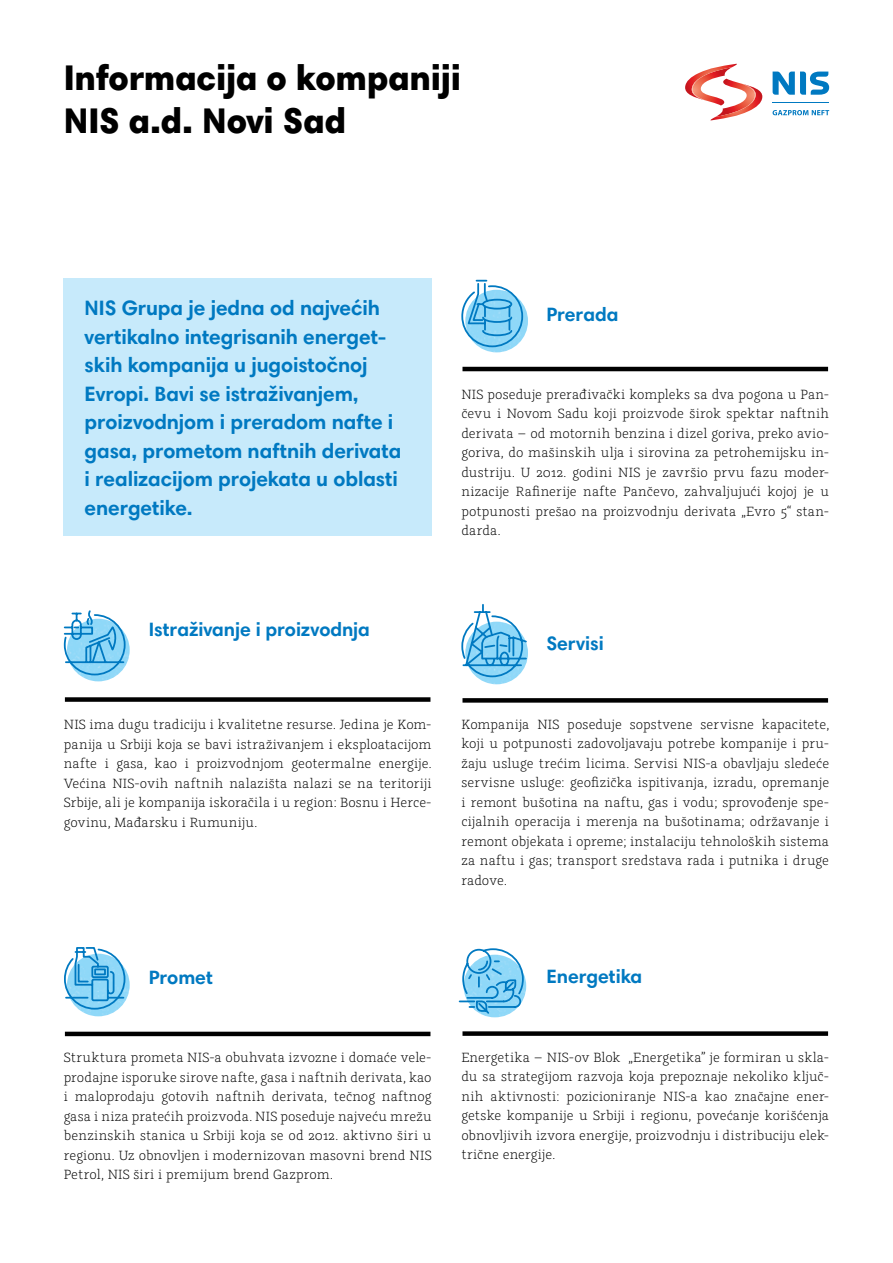
<style>
.page{position:relative;width:893px;height:1263px;background:#fff}
.page>*{position:absolute;margin:0;border:0;box-sizing:border-box;transform-origin:0 0}
.t1{font:900 36px/43.2px "Harmonia Sans Pro Cyr";letter-spacing:-.005em;color:#000}
.t2{font:700 21px/28.5px "Harmonia Sans Pro Cyr";letter-spacing:-.005em;color:#0079c1}
.t3{font:700 19.5px "Harmonia Sans Pro Cyr";letter-spacing:-.005em;color:#0079c1}
.t4{font:300 15px/19.5px "Graublau Slab";letter-spacing:.005em;color:#000}
</style>
<div class="page">
<div style="left:63px;top:278px;width:369px;height:258px;background:#c7eafb"></div>
<img style="left:67px;top:619px;width:63px;height:62px;border-radius:31px">
<svg style="left:63px;top:610px;width:63px;height:66px"></svg>
<div style="left:65px;top:697px;width:365px;height:5px;background:#000"></div>
<img style="left:67px;top:954px;width:63px;height:62px;border-radius:31px">
<svg style="left:64px;top:947px;width:62px;height:63px"></svg>
<hr style="left:65px;top:1032px;width:365px;height:4px;background:#000">
<img style="left:465px;top:290px;width:63px;height:62px;border-radius:31px">
<svg style="left:461px;top:279px;width:63px;height:69px"></svg>
<hr style="left:462px;top:367px;width:366px;height:4px;background:#000">
<img style="left:465px;top:622px;width:63px;height:62px;border-radius:31px">
<svg style="left:461px;top:604px;width:67px;height:74px"></svg>
<div style="left:462px;top:698px;width:366px;height:5px;background:#000"></div>
<div style="left:462px;top:1031px;width:366px;height:5px;background:#000"></div>
<svg style="left:685px;top:64px;width:78px;height:56px"></svg>
<hr style="left:773px;top:102px;width:56px;height:1px;background:#0079c1">
<svg style="left:773px;top:72px;width:56px;height:23px"></svg>
<svg style="left:773px;top:110px;width:56px;height:5px"></svg>
<svg style="left:458px;top:948px;width:67px;height:67px"></svg>
<h1 class="t1" style="left:64px;top:55px;width:399px">Informacija o kompaniji<br>NIS .d.a Novi Sad</h1>
<h2 class="t2" style="left:85px;top:293px;width:297px">NIS Grupa je jedna od najvećih</h2>
<h2 class="t2" style="left:85px;top:350px;width:284px">skih kompanija u jugoistočnoj</h2>
<h2 class="t2" style="left:85px;top:322px;width:304px">vertikalno integrisanih energet-</h2>
<h2 class="t2" style="left:85px;top:379px;width:318px">Evropi. Bavi se istraživanjem, proizvodnjom i preradom nafte i gasa, prometom naftnih derivata i realizacijom projekata u oblasti energetike.</h2>
<h3 class="t3" style="left:546px;top:301px;width:74px">Prerada</h3>
<p class="t4" style="left:461px;top:384px;width:369px">NIS poseduje prerađivački kompleks sa dva pogona u Pan-</p>
<p class="t4" style="left:461px;top:404px;width:369px">čevu i Novom Sadu koji proizvode širok spektar naftnih</p>
<p class="t4" style="left:461px;top:423px;width:369px">derivata – od motornih benzina i dizel goriva, preko avio-</p>
<p class="t4" style="left:461px;top:443px;width:369px">goriva, do mašinskih ulja i sirovina za petrohemijsku in-</p>
<p class="t4" style="left:461px;top:462px;width:369px">dustriju U. 2012. godini NIS je završio prvu fazu moder-</p>
<p class="t4" style="left:461px;top:482px;width:369px">nizacije Rafinerije nafte Pančevo, zahvaljujući kojoj je u</p>
<p class="t4" style="left:461px;top:501px;width:369px">potpunosti prešao na proizvodnju derivata „Evro 5“ stan-</p>
<p class="t4" style="left:461px;top:521px;width:41px">darda.</p>
<h3 class="t3" style="left:149px;top:617px;width:223px">Istraživanje i proizvodnja</h3>
<p class="t4" style="left:64px;top:715px;width:369px">NIS ima dugu tradiciju i kvalitetne resurse. Jedina je Kom-</p>
<p class="t4" style="left:379px;top:754px;width:54px">energije.</p>
<p class="t4" style="left:64px;top:734px;width:369px">panija u Srbiji koja se bavi istraživanjem i eksploatacijom</p>
<p class="t4" style="left:64px;top:754px;width:369px">nafte<br>Većina NIS-ovih naftnih nalazišta nalazi se na teritoriji</p>
<p class="t4" style="left:64px;top:812px;width:195px">govinu, Mađarsku i Rumuniju.</p>
<p class="t4" style="left:197px;top:754px;width:89px">proizvodnjom</p>
<p class="t4" style="left:292px;top:754px;width:81px">geotermalne</p>
<p class="t4" style="left:155px;top:754px;width:24px">kao</p>
<p class="t4" style="left:105px;top:754px;width:6px">i</p>
<p class="t4" style="left:185px;top:754px;width:6px">i</p>
<p class="t4" style="left:116px;top:754px;width:32px">gasa,</p>
<p class="t4" style="left:64px;top:793px;width:369px">Srbije, ali je kompanija iskoračila ui region: Bosnu i Herce-</p>
<h3 class="t3" style="left:546px;top:631px;width:59px">Servisi</h3>
<p class="t4" style="left:567px;top:714px;width:56px">poseduje</p>
<p class="t4" style="left:762px;top:714px;width:69px">kapacitete,</p>
<p class="t4" style="left:461px;top:714px;width:70px">Kompanija</p>
<p class="t4" style="left:461px;top:753px;width:369px">žaju usluge trećim licima. Servisi NIS a- obavljaju sledeće</p>
<p class="t4" style="left:701px;top:714px;width:55px">servisne</p>
<p class="t4" style="left:537px;top:714px;width:24px">NIS</p>
<p class="t4" style="left:630px;top:714px;width:64px">sopstvene</p>
<p class="t4" style="left:461px;top:733px;width:369px">koji u potpunosti zadovoljavaju potrebe kompanije i pru-</p>
<p class="t4" style="left:461px;top:772px;width:369px">servisne usluge: geofizička ispitivanja, izradu, opremanje</p>
<p class="t4" style="left:461px;top:811px;width:369px">cijalnih operacija i merenja na bušotinama; održavanje i</p>
<p class="t4" style="left:461px;top:792px;width:369px">i remont bušotina na naftu, gas i vodu; sprovođenje spe-</p>
<p class="t4" style="left:461px;top:831px;width:369px;text-align:justify">remont objekata i opreme; instalaciju tehnoloških sistema za naftu i gas; transport sredstava rada i putnika i druge radove.</p>
<h3 class="t3" style="left:149px;top:965px;width:65px">Promet</h3>
<h3 class="t3" style="left:546px;top:964px;width:97px">Energetika</h3>
<p class="t4" style="left:64px;top:1047px;width:369px">Struktura prometa NIS a- obuhvata izvozne i domaće vele-</p>
<p class="t4" style="left:382px;top:1086px;width:51px">naftnog</p>
<p class="t4" style="left:64px;top:1067px;width:369px">prodajne isporuke sirove nafte, gasa i naftnih derivata, kao</p>
<p class="t4" style="left:216px;top:1086px;width:51px">naftnih</p>
<p class="t4" style="left:75px;top:1086px;width:81px">maloprodaju</p>
<p class="t4" style="left:161px;top:1086px;width:49px">gotovih</p>
<p class="t4" style="left:272px;top:1086px;width:57px">derivata,</p>
<p class="t4" style="left:64px;top:1086px;width:369px">i<br>gasa i niza pratećih proizvoda. NIS poseduje najveću mrežu benzinskih stanica u Srbiji koja se od 2012. aktivno širi u regionu. Uz obnovljen i modernizovan masovni brend NIS Petrol, NIS širi i premijum brend Gazprom.</p>
<p class="t4" style="left:334px;top:1086px;width:43px">tečnog</p>
<p class="t4" style="left:461px;top:1047px;width:161px">Energetika – NIS-ov Blok</p>
<p class="t4" style="left:628px;top:1047px;width:202px">„Energetika” je formiran u skla-</p>
<p class="t4" style="left:461px;top:1067px;width:369px">du sa strategijom razvoja koja prepoznaje nekoliko ključ-</p>
<p class="t4" style="left:461px;top:1086px;width:24px">nih</p>
<p class="t4" style="left:491px;top:1086px;width:70px">aktivnosti:</p>
<p class="t4" style="left:567px;top:1086px;width:91px">pozicioniranje</p>
<p class="t4" style="left:663px;top:1086px;width:36px">NIS a-</p>
<p class="t4" style="left:705px;top:1086px;width:24px">kao</p>
<p class="t4" style="left:735px;top:1086px;width:56px">značajne</p>
<p class="t4" style="left:797px;top:1086px;width:34px">ener-</p>
<p class="t4" style="left:461px;top:1106px;width:369px">getske kompanije u Srbiji i regionu, povećanje korišćenja</p>
<p class="t4" style="left:461px;top:1125px;width:369px">obnovljivih izvora energije, proizvodnju i distribuciju elek-</p>
<p class="t4" style="left:461px;top:1145px;width:95px">trične energije.</p>
</div>
